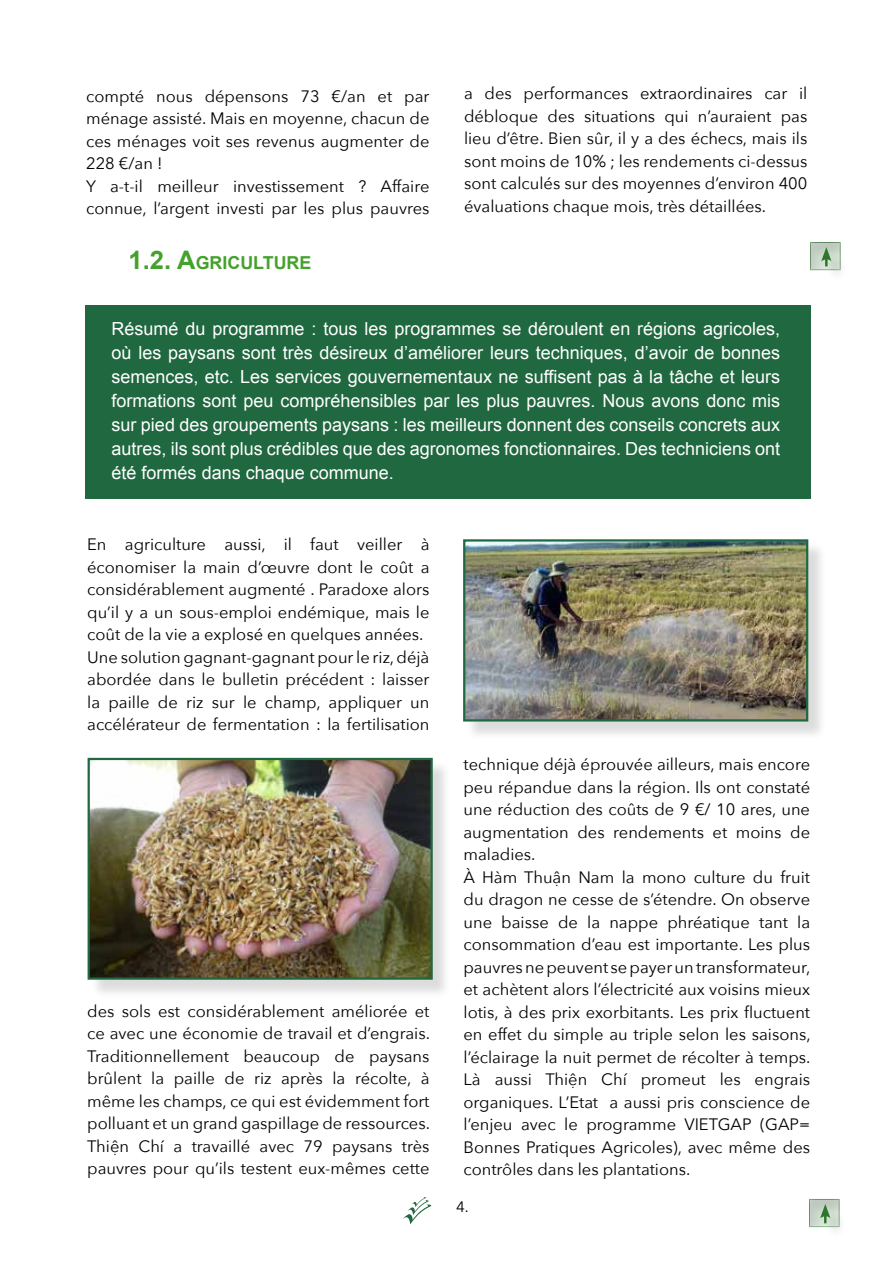
<style>
.page{position:relative;width:893px;height:1263px;background:#fff}
.page>*{position:absolute;margin:0;border:0;box-sizing:border-box;transform-origin:0 0}
.t1{font:18px/24px "Arial";color:#fff;text-align:justify}
.t2{font:700 17.85px "Arial";color:#44a12b}
.t3{font:16.5px/22.5px "Avenir Next";color:#000}
.t4{font:15px "Avenir Next";color:#000}
.s1{font-size:25.5px}
</style>
<div class="page">
<svg style="left:403px;top:1197px;width:28px;height:27px"></svg>
<div style="left:85px;top:305px;width:725px;height:194px;background:#206840"></div>
<div style="left:465px;top:542px;width:362px;height:198px;background:#000;opacity:.14"></div>
<img style="left:466px;top:542px;width:339px;height:176px">
<div style="left:463px;top:539px;width:345px;height:182px;border:2px solid #206840"></div>
<div style="left:90px;top:760px;width:362px;height:238px;background:#000;opacity:.14"></div>
<img style="left:91px;top:761px;width:339px;height:216px">
<div style="left:88px;top:758px;width:345px;height:222px;border:2px solid #206840"></div>
<div style="left:802px;top:233px;width:48px;height:46px;background:#000;opacity:.14"></div>
<div style="left:801px;top:1189px;width:48px;height:47px;background:#000;opacity:.14"></div>
<div style="left:824px;top:251px;width:25px;height:33px;background:#000;opacity:.14"></div>
<svg style="left:821px;top:247px;width:10px;height:19px"></svg>
<div style="left:823px;top:1208px;width:25px;height:33px;background:#000;opacity:.14"></div>
<svg style="left:820px;top:1204px;width:10px;height:19px"></svg>
<p class="t3" style="left:86px;top:84px;width:345px">compté nous dépensons 73 €/an et par ménage assisté. Mais en moyenne, chacun de ces ménages voit ses revenus augmenter de 228 €/an !<br>Y a-t-il meilleur investissement ? Affaire connue, l’argent investi par les plus pauvres</p>
<p class="t2" style="left:129px;top:251px;width:184px"><span class="s1">1.2. A</span>GRICULTURE</p>
<p class="t3" style="left:464px;top:81px;width:345px;text-align:justify">a des performances extraordinaires car il débloque des situations qui n’auraient pas lieu d’être. Bien sûr, il y a des échecs, mais ils sont moins de 10% ; les rendements ci-dessus sont calculés sur des moyennes d’environ 400 évaluations chaque mois, très détaillées.</p>
<p class="t1" style="left:112px;top:317px;width:670px">Résumé du programme : tous les programmes se déroulent en régions agricoles, où les paysans sont très désireux d’améliorer leurs techniques, d’avoir de bonnes semences, etc. Les services gouvernementaux ne suffisent pas à la tâche et leurs formations sont peu compréhensibles par les plus pauvres. Nous avons donc mis sur pied des groupements paysans : les meilleurs donnent des conseils concrets aux autres, ils sont plus crédibles que des agronomes fonctionnaires. Des techniciens ont été formés dans chaque commune.</p>
<p class="t3" style="left:87px;top:532px;width:344px">En agriculture aussi, il faut veiller à économiser la main d’œuvre dont le coût a considérablement augmenté . Paradoxe alors qu’il y a un sous-emploi endémique, mais le coût de la vie a explosé en quelques années.<br>Une solution gagnant-gagnant pour le riz, déjà abordée dans le bulletin précédent : laisser la paille de riz sur le champ, appliquer un accélérateur de fermentation : la fertilisation</p>
<p class="t3" style="left:87px;top:999px;width:344px;text-align:justify">des sols est considérablement améliorée et ce avec une économie de travail et d’engrais.<br>Traditionnellement beaucoup de paysans brûlent la paille de riz après la récolte, à même les champs, ce qui est évidemment fort polluant et un grand gaspillage de ressources.<br>Thiện Chí a travaillé avec 79 paysans très pauvres pour qu’ils testent eux-mêmes cette</p>
<p class="t3" style="left:463px;top:753px;width:349px">technique déjà éprouvée ailleurs, mais encore peu répandue dans la région. Ils ont constaté une réduction des coûts de 9 €/ 10 ares, une augmentation des rendements et moins de maladies.<br>À Hàm Thuận Nam la mono culture du fruit du dragon ne cesse de s’étendre. On observe une baisse de la nappe phréatique tant la consommation d’eau est importante. Les plus pauvres ne peuvent se payer un transformateur, et achètent alors l’électricité aux voisins mieux lotis, à des prix exorbitants. Les prix fluctuent en effet du simple au triple selon les saisons, l’éclairage la nuit permet de récolter à temps.<br>Là aussi Thiện Chí promeut les engrais organiques. L’Etat a aussi pris conscience de l’enjeu avec le programme VIETGAP (GAP= Bonnes Pratiques Agricoles), avec même des contrôles dans les plantations.</p>
<p class="t4" style="left:456px;top:1194px;width:14px">4.</p>
</div>
